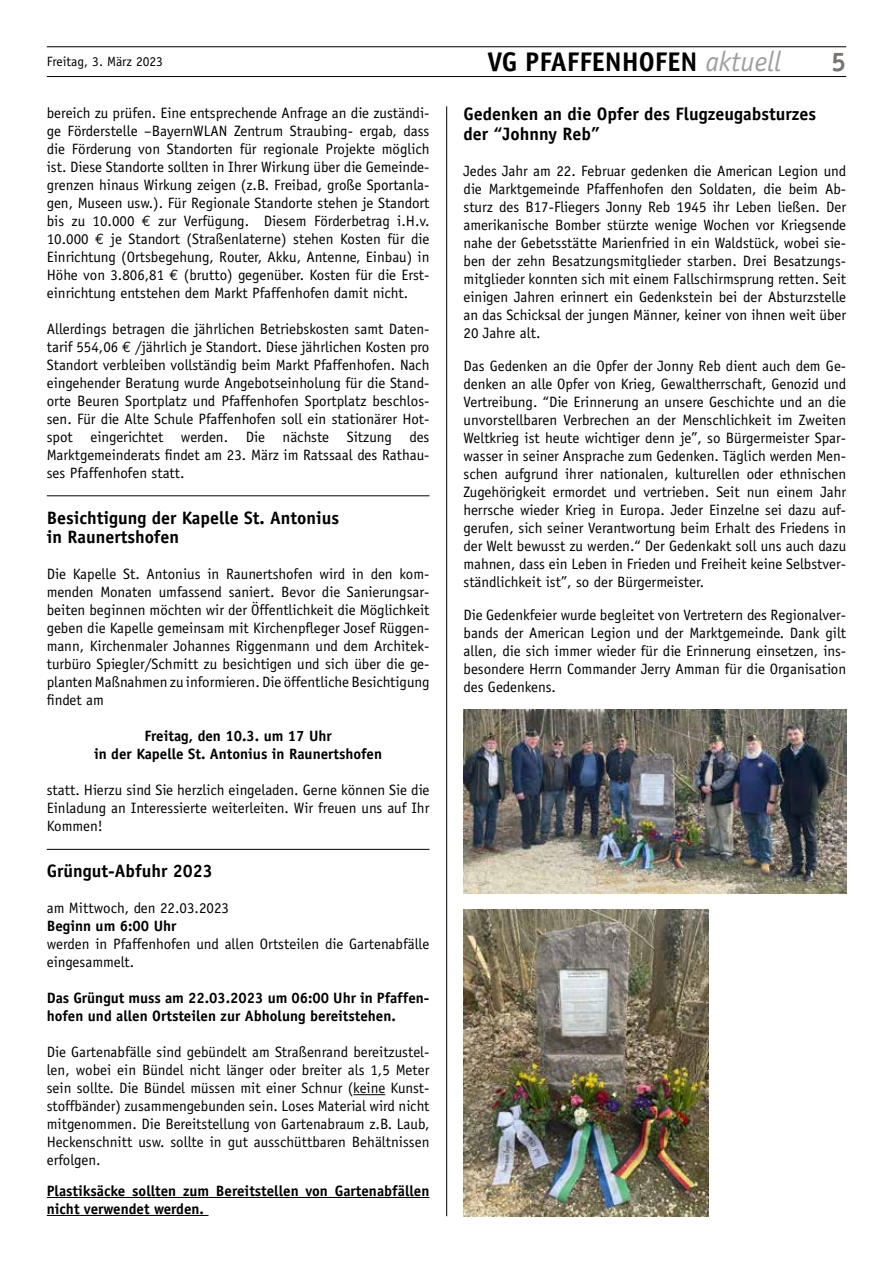
<style>
.page{position:relative;width:893px;height:1263px;background:#fff}
.page>*{position:absolute;margin:0;border:0;box-sizing:border-box;transform-origin:0 0}
.t1{font:700 27px "Officina Sans";color:#000}
.t2{font:700 27px "Officina Sans";color:#787370}
.t3{font:700 18px/19.5px "Officina Sans";color:#000}
.t4{font:15px/18px "Officina Sans";color:#000;text-align:justify}
.t5{font:700 15px/18px "Officina Sans";color:#000}
.t6{font:13.5px "Officina Sans";color:#000}
.s1{font-weight:400;font-style:italic;font-size:28.35px;color:#a19f9d}
.s2{font-family:"Euro Mono"}
</style>
<div class="page">
<hr style="left:47px;top:76px;width:799px;height:1px;background:#000">
<hr style="left:47px;top:47px;width:799px;height:1px;background:#000">
<hr style="left:446px;top:106px;width:1px;height:1110px;background:#000">
<hr style="left:47px;top:495px;width:382px;height:1px;background:#000">
<hr style="left:47px;top:849px;width:382px;height:1px;background:#000">
<hr style="left:353px;top:1094px;width:32px;height:1px;background:#000">
<hr style="left:47px;top:1197px;width:382px;height:1px;background:#000">
<hr style="left:47px;top:1215px;width:161px;height:1px;background:#000">
<img style="left:463px;top:710px;width:383px;height:183px">
<img style="left:463px;top:909px;width:246px;height:307px">
<h1 class="t1" style="left:487px;top:45px;width:295px">VG PFAFFENHOFEN <span class="s1">aktuell</span></h1>
<p class="t6" style="left:47px;top:53px;width:118px">Freitag, 3. März 2023</p>
<h1 class="t2" style="left:831px;top:45px;width:17px">5</h1>
<p class="t4" style="left:47px;top:104px;width:384px">bereich zu prüfen. Eine entsprechende Anfrage an die zuständi&shy;ge Förderstelle –BayernWLAN Zentrum Straubing- ergab, dass die Förderung von Standorten für regionale Projekte möglich ist. Diese Standorte sollten in Ihrer Wirkung über die Gemeinde&shy;grenzen hinaus Wirkung zeigen (z.B. Freibad, große Sportanla&shy;gen, Museen usw.). Für Regionale Standorte stehen je Standort bis zu 10.000 <span class="s2">€</span> zur Verfügung. Diesem Förderbetrag i.H.v.<br>10.000 <span class="s2">€</span> je Standort (Straßenlaterne) stehen Kosten für die Einrichtung (Ortsbegehung, Router, Akku, Antenne, Einbau) in Höhe von 3.806,81 <span class="s2">€</span> (brutto) gegenüber. Kosten für die Erst&shy;einrichtung entstehen dem Markt Pfaffenhofen damit nicht.</p>
<p class="t4" style="left:47px;top:320px;width:384px">Allerdings betragen die jährlichen Betriebskosten samt Daten&shy;tarif 554,06 <span class="s2">€</span> /jährlich je Standort. Diese jährlichen Kosten pro Standort verbleiben vollständig beim Markt Pfaffenhofen. Nach eingehender Beratung wurde Angebotseinholung für die Stand&shy;orte Beuren Sportplatz und Pfaffenhofen Sportplatz beschlos&shy;sen. Für die Alte Schule Pfaffenhofen soll ein stationärer Hot&shy;spot eingerichtet werden. Die nächste Sitzung des Marktgemeinderats findet am 23. März im Ratssaal des Rathau&shy;ses Pfaffenhofen statt.</p>
<p class="t3" style="left:47px;top:507px;width:294px">Besichtigung der Kapelle St. Antonius in Raunertshofen</p>
<p class="t4" style="left:47px;top:565px;width:384px">Die Kapelle St. Antonius in Raunertshofen wird in den kom&shy;menden Monaten umfassend saniert. Bevor die Sanierungsar&shy;beiten beginnen möchten wir der Öffentlichkeit die Möglichkeit geben die Kapelle gemeinsam mit Kirchenpfleger Josef Rüggen&shy;mann, Kirchenmaler Johannes Riggenmann und dem Architek&shy;turbüro Spiegler/Schmitt zu besichtigen und sich über die ge&shy;planten Maßnahmen zu informieren. Die öffentliche Besichtigung findet am</p>
<p class="t5" style="left:94px;top:727px;width:290px;text-align:center">Freitag, den 10.3. um 17 Uhr<br>in der Kapelle St. Antonius in Raunertshofen</p>
<p class="t4" style="left:47px;top:781px;width:384px">statt. Hierzu sind Sie herzlich eingeladen. Gerne können Sie die Einladung an Interessierte weiterleiten. Wir freuen uns auf Ihr Kommen!</p>
<p class="t3" style="left:47px;top:861px;width:168px">Grüngut-Abfuhr 2023</p>
<p class="t4" style="left:47px;top:899px;width:184px">am Mittwoch, den 22.03.2023</p>
<p class="t5" style="left:47px;top:917px;width:131px">Beginn um 6:00 Uhr</p>
<p class="t4" style="left:47px;top:935px;width:384px">werden in Pfaffenhofen und allen Ortsteilen die Gartenabfälle eingesammelt.</p>
<p class="t5" style="left:47px;top:989px;width:384px">Das Grüngut muss am 22.03.2023 um 06:00 Uhr in Pfaffen&shy;hofen und allen Ortsteilen zur Abholung bereitstehen.</p>
<p class="t4" style="left:47px;top:1043px;width:384px">Die Gartenabfälle sind gebündelt am Straßenrand bereitzustel&shy;len, wobei ein Bündel nicht länger oder breiter als 1,5 Meter sein sollte. Die Bündel müssen mit einer Schnur (keine Kunst&shy;stoffbänder) zusammengebunden sein. Loses Material wird nicht mitgenommen. Die Bereitstellung von Gartenabraum z.B. Laub, Heckenschnitt usw. sollte in gut ausschüttbaren Behältnissen erfolgen.</p>
<p class="t5" style="left:47px;top:1182px;width:384px">Plastiksäcke sollten zum Bereitstellen von Gartenabfällen nicht verwendet werden.</p>
<p class="t3" style="left:463px;top:104px;width:354px">Gedenken an die Opfer des Flugzeugabsturzes der “Johnny Reb”</p>
<p class="t4" style="left:463px;top:162px;width:384px">Jedes Jahr am 22. Februar gedenken die American Legion und die Marktgemeinde Pfaffenhofen den Soldaten, die beim Ab&shy;sturz des B17-Fliegers Jonny Reb 1945 ihr Leben ließen. Der amerikanische Bomber stürzte wenige Wochen vor Kriegsende nahe der Gebetsstätte Marienfried in ein Waldstück, wobei sie&shy;ben der zehn Besatzungsmitglieder starben. Drei Besatzungs&shy;mitglieder konnten sich mit einem Fallschirmsprung retten. Seit einigen Jahren erinnert ein Gedenkstein bei der Absturzstelle an das Schicksal der jungen Männer, keiner von ihnen weit über 20 Jahre alt.</p>
<p class="t4" style="left:463px;top:357px;width:384px">Das Gedenken an die Opfer der Jonny Reb dient auch dem Ge&shy;denken an alle Opfer von Krieg, Gewaltherrschaft, Genozid und Vertreibung. “Die Erinnerung an unsere Geschichte und an die unvorstellbaren Verbrechen an der Menschlichkeit im Zweiten Weltkrieg ist heute wichtiger denn je”, so Bürgermeister Spar&shy;wasser in seiner Ansprache zum Gedenken. Täglich werden Men&shy;schen aufgrund ihrer nationalen, kulturellen oder ethnischen Zugehörigkeit ermordet und vertrieben. Seit nun einem Jahr herrsche wieder Krieg in Europa. Jeder Einzelne sei dazu auf&shy;gerufen, sich seiner Verantwortung beim Erhalt des Friedens in der Welt bewusst zu werden.“ Der Gedenkakt soll uns auch dazu mahnen, dass ein Leben in Frieden und Freiheit keine Selbstver&shy;ständlichkeit ist”, so der Bürgermeister.</p>
<p class="t4" style="left:463px;top:606px;width:384px">Die Gedenkfeier wurde begleitet von Vertretern des Regionalver&shy;bands der American Legion und der Marktgemeinde. Dank gilt allen, die sich immer wieder für die Erinnerung einsetzen, ins&shy;besondere Herrn Commander Jerry Amman für die Organisation des Gedenkens.</p>
</div>
